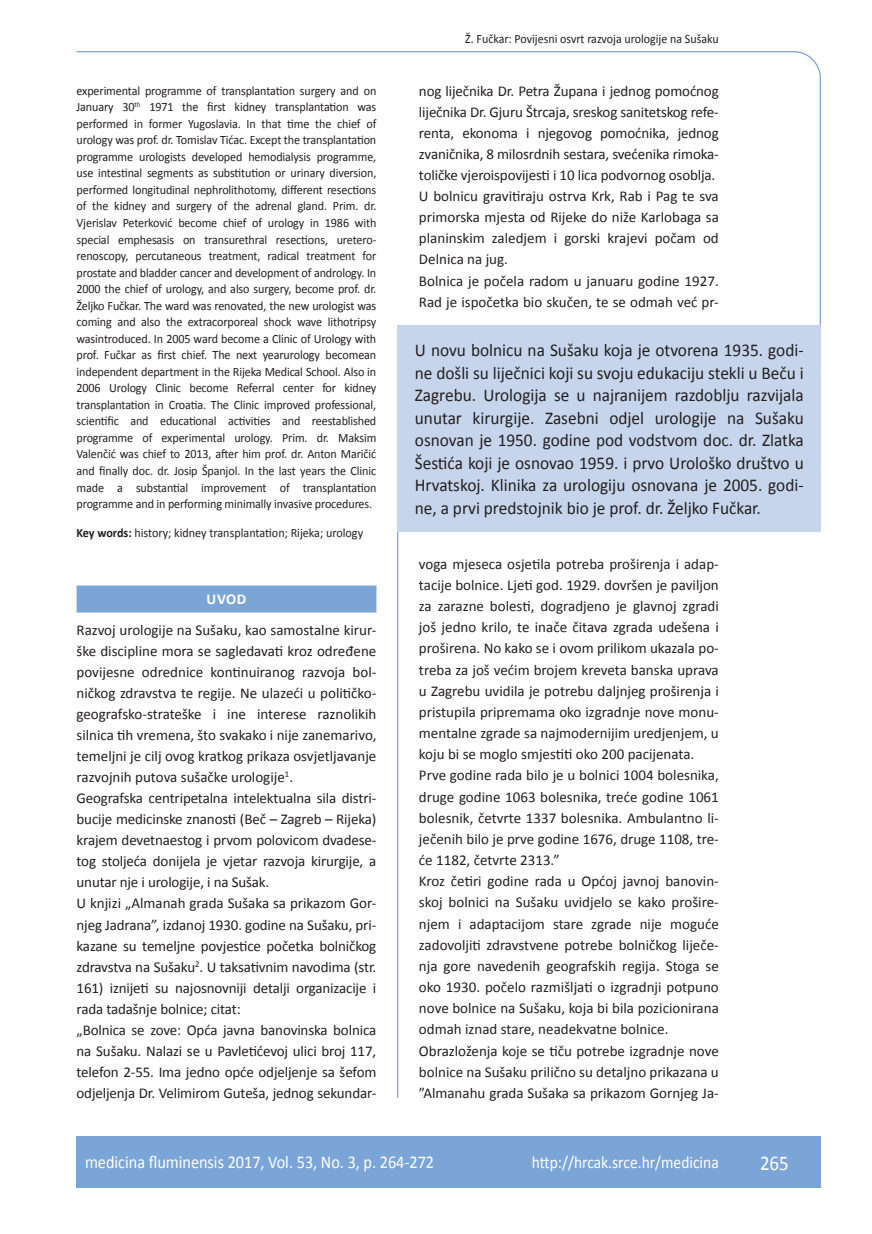
<style>
.page{position:relative;width:872px;height:1234px;background:#fff}
.page>*{position:absolute;margin:0;border:0;box-sizing:border-box;transform-origin:0 0}
.t1{font:21px "Calibri";color:#fff;scale:.9 1}
.t2{font:18px/22.5px "Calibri";color:#231f20;text-align:justify;scale:.96 1}
.t3{font:18px "Calibri";color:#fff;scale:.9 1}
.t4{font:17.25px "Calibri";color:#fff;scale:.9 1}
.t5{font:15px/21px "Calibri";color:#231f20}
.t6{font:700 15px "Calibri";color:#fff}
.t7{font:12.75px/16.5px "Calibri";letter-spacing:-.01em;color:#231f20;text-align:justify;scale:.95 1}
.t8{font:12.75px "Calibri";letter-spacing:-.01em;color:#231f20;scale:.94 1}
.s1{font-weight:700}
</style>
<div class="page">
<svg style="left:76px;top:51px;width:745px;height:275px"></svg>
<hr style="left:397px;top:530px;width:1px;height:567px;background:#7ca5d7">
<div style="left:77px;top:1135px;width:744px;height:51px;background:#7ca5d7"></div>
<div style="left:77px;top:585px;width:299px;height:27px;background:#7ca5d7"></div>
<div style="left:398px;top:325px;width:423px;height:206px;background:#c6d5ec"></div>
<p class="t7" style="left:77px;top:82px;width:317px">experimental programme of transplantation surgery and on January 30<sup>th</sup> 1971 the first kidney transplantation was performed in former Yugoslavia. In that time the chief of urology was prof. dr. Tomislav Tićac. Except the transplantation programme urologists developed hemodialysis programme, use intestinal segments as substitution or urinary diversion, performed longitudinal nephrolithotomy, different resections of the kidney and surgery of the adrenal gland. Prim. dr.<br>Vjerislav Peterković become chief of urology in 1986 with special emphesasis on transurethral resections, uretero&shy;renoscopy, percutaneous treatment, radical treatment for prostate and bladder cancer and development of andrology. In 2000 the chief of urology, and also surgery, become prof. dr.<br>Željko Fučkar. The ward was renovated, the new urologist was coming and also the extracorporeal shock wave lithotripsy wasintroduced. In 2005 ward become a Clinic of Urology with prof. Fučkar as first chief. The next yearurology becomean independent department in the Rijeka Medical School. Also in 2006 Urology Clinic become Referral center for kidney transplantation in Croatia. The Clinic improved professional, scientific and educational activities and reestablished programme of experimental urology. Prim. dr. Maksim Valenčić was chief to 2013, after him prof. dr. Anton Maričić and finally doc. dr. Josip Španjol. In the last years the Clinic made a substantial improvement of transplantation programme and in performing minimally invasive procedures.</p>
<p class="t7" style="left:77px;top:524px;width:303px"><span class="s1">Key words:</span> history; kidney transplantation; Rijeka; urology</p>
<p class="t6" style="left:207px;top:590px;width:41px">UVOD</p>
<p class="t5" style="left:77px;top:618px;width:301px">Razvoj urologije na Sušaku, kao samostalne kirur&shy;ške discipline mora se sagledavati kroz određene povijesne odrednice kontinuiranog razvoja bol&shy;ničkog zdravstva te regije. Ne ulazeći u političko&shy;geografsko-strateške i ine interese raznolikih silnica tih vremena, što svakako i nije zanemarivo, temeljni je cilj ovog kratkog prikaza osvjetljavanje razvojnih putova sušačke urologije<sup>1</sup>.<br>Geografska centripetalna intelektualna sila distri&shy;bucije medicinske znanosti (Beč – Zagreb – Rijeka) krajem devetnaestog i prvom polovicom dvadese&shy;tog stoljeća donijela je vjetar razvoja kirurgije, a unutar nje i urologije, i na Sušak.<br>U knjizi „Almanah grada Sušaka sa prikazom Gor&shy;njeg Jadrana”, izdanoj 1930. godine na Sušaku, pri&shy;kazane su temeljne povjestice početka bolničkog zdravstva na Sušaku<sup>2</sup>. U taksativnim navodima (str.<br>161) iznijeti su najosnovniji detalji organizacije i rada tadašnje bolnice; citat:<br>„Bolnica se zove: Opća javna banovinska bolnica na Sušaku. Nalazi se u Pavletićevoj ulici broj 117, telefon 2-55. Ima jedno opće odjeljenje sa šefom odjeljenja Dr. Velimirom Guteša, jednog sekundar-</p>
<p class="t8" style="left:465px;top:30px;width:271px">Ž. Fučkar: Povijesni osvrt razvoja urologije na Sušaku</p>
<p class="t5" style="left:419px;top:80px;width:301px">nog liječnika Dr. Petra Župana i jednog pomoćnog liječnika Dr. Gjuru Štrcaja, sreskog sanitetskog refe&shy;renta, ekonoma i njegovog pomoćnika, jednog zvaničnika, 8 milosrdnih sestara, svećenika rimoka&shy;toličke vjeroispovijesti i 10 lica podvornog osoblja.<br>U bolnicu gravitiraju ostrva Krk, Rab i Pag te sva primorska mjesta od Rijeke do niže Karlobaga sa planinskim zaledjem i gorski krajevi počam od Delnica na jug.<br>Bolnica je počela radom u januaru godine 1927.<br>Rad je ispočetka bio skučen, te se odmah već pr-</p>
<p class="t2" style="left:415px;top:338px;width:407px">U novu bolnicu na Sušaku koja je otvorena 1935. godi&shy;ne došli su liječnici koji su svoju edukaciju stekli u Beču i Zagrebu. Urologija se u najranijem razdoblju razvijala unutar kirurgije. Zasebni odjel urologije na Sušaku osnovan je 1950. godine pod vodstvom doc. dr. Zlatka Šestića koji je osnovao 1959. i prvo Urološko društvo u Hrvatskoj. Klinika za urologiju osnovana je 2005. godi&shy;ne, a prvi predstojnik bio je prof. dr. Željko Fučkar.</p>
<p class="t5" style="left:419px;top:552px;width:301px">voga mjeseca osjetila potreba proširenja i adap&shy;tacije bolnice. Ljeti god. 1929. dovršen je paviljon za zarazne bolesti, dogradjeno je glavnoj zgradi još jedno krilo, te inače čitava zgrada udešena i proširena. No kako se i ovom prilikom ukazala po&shy;treba za još većim brojem kreveta banska uprava u Zagrebu uvidila je potrebu daljnjeg proširenja i pristupila pripremama oko izgradnje nove monu&shy;mentalne zgrade sa najmodernijim uredjenjem, u koju bi se moglo smjestiti oko 200 pacijenata.<br>Prve godine rada bilo je u bolnici 1004 bolesnika, druge godine 1063 bolesnika, treće godine 1061 bolesnik, četvrte 1337 bolesnika. Ambulantno li&shy;ječenih bilo je prve godine 1676, druge 1108, tre&shy;će 1182, četvrte 2313.”<br>Kroz četiri godine rada u Općoj javnoj banovin&shy;skoj bolnici na Sušaku uvidjelo se kako prošire&shy;njem i adaptacijom stare zgrade nije moguće zadovoljiti zdravstvene potrebe bolničkog liječe&shy;nja gore navedenih geografskih regija. Stoga se oko 1930. počelo razmišljati o izgradnji potpuno nove bolnice na Sušaku, koja bi bila pozicionirana odmah iznad stare, neadekvatne bolnice.<br>Obrazloženja koje se tiču potrebe izgradnje nove bolnice na Sušaku prilično su detaljno prikazana u ”Almanahu grada Sušaka sa prikazom Gornjeg Ja-</p>
<p class="t3" style="left:85px;top:1150px;width:389px">medicina fluminensis 2017, Vol. 53, No. 3, p. 264-272</p>
<p class="t4" style="left:532px;top:1151px;width:209px">http://hrcak.srce.hr/medicina</p>
<h1 class="t1" style="left:760px;top:1149px;width:33px">265</h1>
</div>
